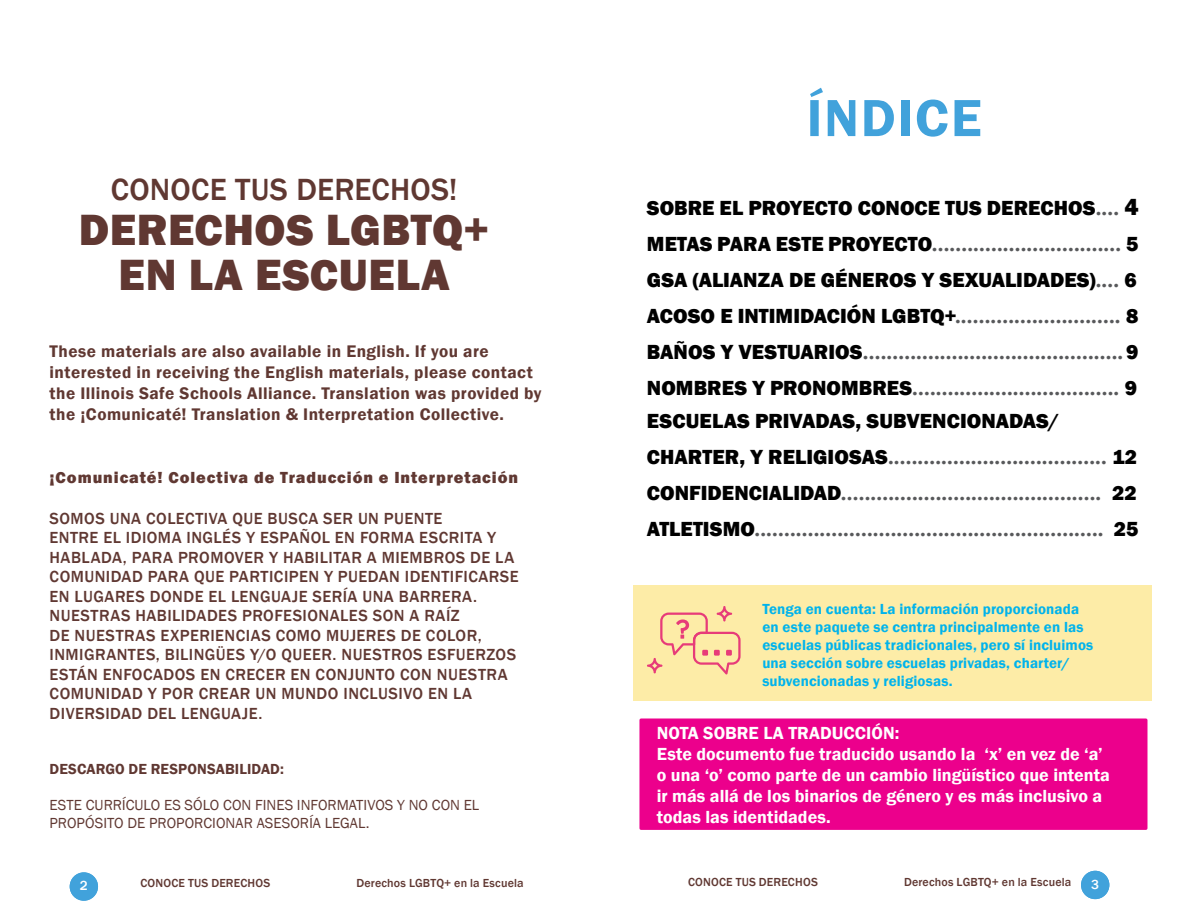
<style>
.page{position:relative;width:1188px;height:918px;background:#fff}
.page>*{position:absolute;margin:0;border:0;box-sizing:border-box;transform-origin:0 0}
.t1{font:600 54px "Franklin Gothic";letter-spacing:.035em;color:#41a2db}
.t2{font:800 45px/45px "Franklin Gothic";letter-spacing:.01em;color:#603832;text-align:center}
.t3{font:500 31.5px "Franklin Gothic";letter-spacing:.01em;color:#603832}
.t4{font:700 21px/36px "Gill Sans";color:#58595b;text-align:justify}
.t5{font:800 21px "Franklin Gothic";color:#000}
.t6{font:600 18px/21px "Franklin Gothic";color:#fff}
.t7{font:600 17.25px/21px "Franklin Gothic";letter-spacing:.025em;color:#603832}
.t8{font:500 16.5px/19.5px "Franklin Gothic";letter-spacing:.03em;color:#603832}
.t9{font:800 16.5px "Franklin Gothic";letter-spacing:.055em;color:#603832}
.t10{font:600 15px/18px "Franklin Gothic";letter-spacing:.005em;color:#00b3ec}
.t11{font:15px/18px "Franklin Gothic";letter-spacing:.005em;color:#603832}
.t12{font:600 15px "Franklin Gothic";letter-spacing:.005em;color:#603832}
.t13{font:500 13.5px "Franklin Gothic";color:#fff}
.t14{font:500 12px "Franklin Gothic";letter-spacing:.015em;color:#603832}
.s1{font-family:"Gill Sans";font-weight:700;color:#58595b}
.s2{font-size:24px}
.s3{font-family:"Franklin Gothic";font-weight:800;color:#000}
</style>
<div class="page">
<div style="left:1081px;top:871px;width:28px;height:28px;background:#41a2db;border-radius:50%"></div>
<div style="left:70px;top:872px;width:28px;height:29px;background:#41a2db;border-radius:50%"></div>
<div style="left:633px;top:585px;width:518px;height:115px;background:#fdeca7"></div>
<svg style="left:647px;top:606px;width:94px;height:68px"></svg>
<div style="left:639px;top:718px;width:509px;height:112px;background:#ec008c;border:3px solid #ec008c"></div>
<h3 class="t3" style="left:111px;top:170px;width:348px">CONOCE TUS DERECHOS!</h3>
<h2 class="t2" style="left:79px;top:207px;width:412px">DERECHOS LGBTQ+<br>EN LA ESCUELA</h2>
<p class="t7" style="left:50px;top:341px;width:494px">These materials are also available in English. If you are interested in receiving the English materials, please contact the Illinois Safe Schools Alliance. Translation was provided by the ¡Comunicaté! Translation &amp; Interpretation Collective.</p>
<p class="t9" style="left:50px;top:467px;width:470px">¡Comunicaté! Colectiva de Traducción e Interpretación</p>
<p class="t8" style="left:50px;top:508px;width:471px">SOMOS UNA COLECTIVA QUE BUSCA SER UN PUENTE<br>ENTRE EL IDIOMA INGLÉS Y ESPAÑOL EN FORMA ESCRITA Y HABLADA, PARA PROMOVER Y HABILITAR A MIEMBROS DE LA COMUNIDAD PARA QUE PARTICIPEN Y PUEDAN IDENTIFICARSE EN LUGARES DONDE EL LENGUAJE SERÍA UNA BARRERA.<br>NUESTRAS HABILIDADES PROFESIONALES SON A RAÍZ<br>DE NUESTRAS EXPERIENCIAS COMO MUJERES DE COLOR, INMIGRANTES, BILINGÜES Y/O QUEER. NUESTROS ESFUERZOS ESTÁN ENFOCADOS EN CRECER EN CONJUNTO CON NUESTRA COMUNIDAD Y POR CREAR UN MUNDO INCLUSIVO EN LA DIVERSIDAD DEL LENGUAJE.</p>
<p class="t12" style="left:50px;top:760px;width:236px">DESCARGO DE RESPONSABILIDAD:</p>
<p class="t11" style="left:50px;top:796px;width:431px">ESTE CURRÍCULO ES SÓLO CON FINES INFORMATIVOS Y NO CON EL<br>PROPÓSITO DE PROPORCIONAR ASESORÍA LEGAL.</p>
<h1 class="t1" style="left:807px;top:85px;width:177px">ÍNDICE</h1>
<p class="t5" style="left:647px;top:194px;width:493px">SOBRE EL PROYECTO CONOCE TUS DERECHOS<span class="s1">....</span> <span class="s2">4</span></p>
<p class="t4" style="left:647px;top:226px;width:493px"><span class="s3">METAS PARA ESTE PROYECTO</span>................................ <span class="s3">5</span></p>
<p class="t5" style="left:647px;top:266px;width:491px">GSA (ALIANZA DE GÉNEROS Y SEXUALIDADES)<span class="s1">....</span> 6</p>
<p class="t4" style="left:647px;top:298px;width:493px"><span class="s3">ACOSO E INTIMIDACIÓN LGBTQ+</span>............................ <span class="s3">8<br>BAÑOS Y VESTUARIOS</span>............................................ <span class="s3">9<br>NOMBRES Y PRONOMBRES</span>................................... <span class="s3">9</span></p>
<p class="t5" style="left:647px;top:407px;width:414px">ESCUELAS PRIVADAS, SUBVENCIONADAS/</p>
<p class="t4" style="left:647px;top:439px;width:493px"><span class="s3">CHARTER, Y RELIGIOSAS</span>..................................... <span class="s3">12<br>CONFIDENCIALIDAD</span>............................................ <span class="s3">22<br>ATLETISMO</span>........................................................... <span class="s3">25</span></p>
<p class="t10" style="left:762px;top:600px;width:332px">Tenga en cuenta: La información proporcionada en este paquete se centra principalmente en las escuelas públicas tradicionales, pero sí incluimos una sección sobre escuelas privadas, charter/ subvencionadas y religiosas.</p>
<p class="t6" style="left:657px;top:722px;width:455px">NOTA SOBRE LA TRADUCCIÓN:<br>Este documento fue traducido usando la ‘x’ en vez de ‘a’ o una ‘o’ como parte de un cambio lingüístico que intenta ir más allá de los binarios de género y es más inclusivo a todas las identidades.</p>
<p class="t13" style="left:80px;top:878px;width:9px">2</p>
<p class="t14" style="left:140px;top:876px;width:131px">CONOCE TUS DERECHOS</p>
<p class="t14" style="left:356px;top:876px;width:169px">Derechos LGBTQ+ en la Escuela</p>
<p class="t14" style="left:688px;top:874px;width:131px">CONOCE TUS DERECHOS</p>
<p class="t14" style="left:904px;top:874px;width:169px">Derechos LGBTQ+ en la Escuela</p>
<p class="t13" style="left:1091px;top:876px;width:9px">3</p>
</div>
